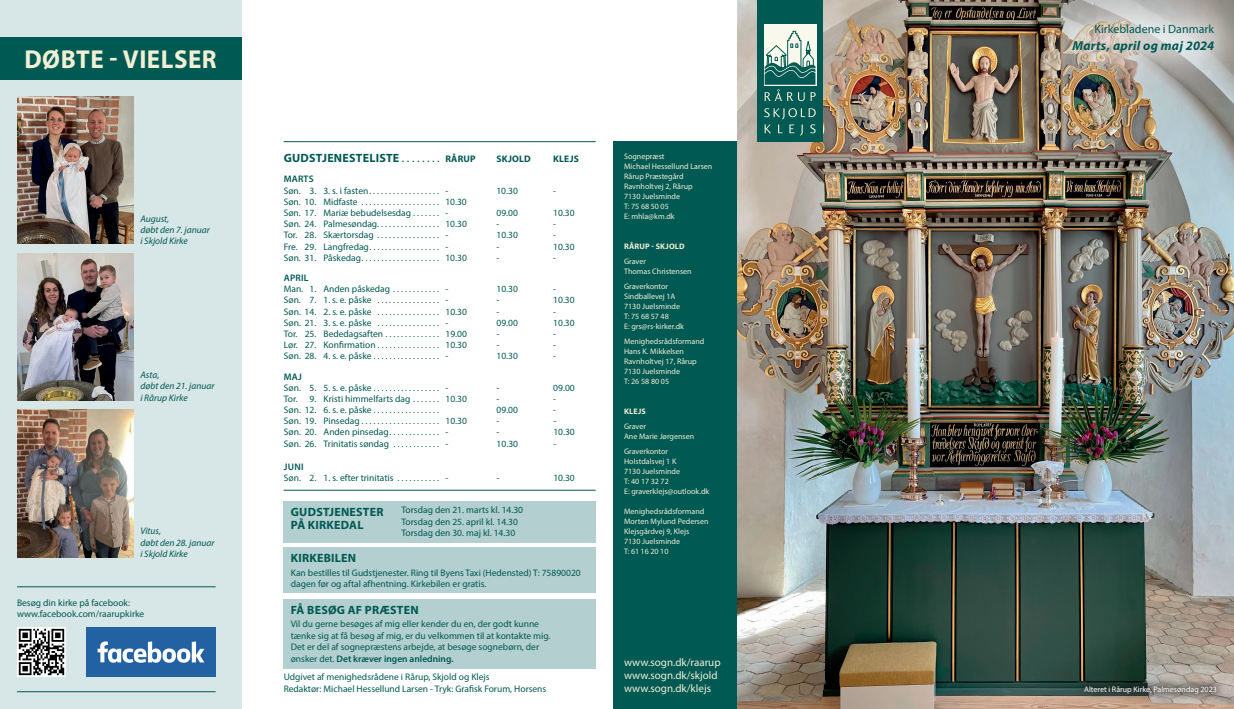
<style>
.page{position:relative;width:1234px;height:709px;background:#fff}
.page>*{position:absolute;margin:0;border:0;box-sizing:border-box;transform-origin:0 0}
.t1{font:700 26px "Myriad Pro";letter-spacing:.02em;color:#f1efd4;scale:.96 1}
.t2{font:italic 700 13px "Myriad Pro";letter-spacing:.02em;color:#005953}
.t3{font:700 12px/13px "Myriad Pro";letter-spacing:.02em;color:#005953}
.t4{font:12px "Myriad Pro";color:#005953}
.t5{font:11px/13.2px "Myriad Pro";color:#f1efd4}
.t6{font:9.5px/11.5px "Myriad Pro";color:#005953}
.t7{font:italic 9.5px/11.5px "Myriad Pro";color:#005953}
.t8{font:600 9.5px "Myriad Pro";letter-spacing:.02em;color:#005953}
.t9{font:700 9.5px "Myriad Pro";letter-spacing:.02em;color:#005953}
.t10{font:8px/10px "Myriad Pro";color:#f1efd4}
.t11{font:8px "Myriad Pro";color:#fff}
.t12{font:700 8px "Myriad Pro";letter-spacing:.02em;color:#f1efd4}
.s1{font-weight:400}
.s2{font-size:9.5px}
.s3{font-weight:600}
</style>
<div class="page">
<div style="left:0;top:0;width:241px;height:709px;background:#d7e6e6"></div>
<div style="left:612px;top:142px;width:125px;height:567px;background:#005953"></div>
<hr style="left:283px;top:141px;width:312px;height:1px;background:#005953">
<hr style="left:283px;top:490px;width:312px;height:1px;background:#005953">
<div style="left:283px;top:548px;width:312px;height:45px;background:#b3cfcf"></div>
<div style="left:283px;top:599px;width:312px;height:69px;background:#b3cfcf"></div>
<hr style="left:17px;top:691px;width:198px;height:1px;background:#005953">
<img style="left:17px;top:628px;width:49px;height:48px">
<img style="left:86px;top:628px;width:129px;height:48px">
<hr style="left:17px;top:586px;width:198px;height:1px;background:#005953">
<div style="left:283px;top:501px;width:312px;height:41px;background:#b3cfcf"></div>
<div style="left:0;top:37px;width:241px;height:42px;background:#005953"></div>
<img style="left:737px;top:0;width:496px;height:709px">
<div style="left:1075px;top:677px;width:149px;height:25px;background:#231f20;opacity:.75"></div>
<div style="left:757px;top:0;width:65px;height:142px;background:#005953"></div>
<div style="left:763px;top:25px;width:53px;height:61px;background:#f9f8ed"></div>
<svg style="left:764px;top:108px;width:51px;height:28px"></svg>
<svg style="left:764px;top:31px;width:51px;height:70px"></svg>
<div style="left:1033px;top:0;width:200px;height:92px;background:#fff;opacity:.7"></div>
<img style="left:17px;top:96px;width:116px;height:148px">
<img style="left:17px;top:253px;width:116px;height:147px">
<img style="left:17px;top:410px;width:116px;height:147px">
<h1 class="t1" style="left:24px;top:42px;width:202px">DØBTE - VIELSER</h1>
<p class="t7" style="left:140px;top:213px;width:71px;line-height:11px">August,<br>døbt den 7. januar i Skjold Kirke</p>
<p class="t7" style="left:140px;top:368px;width:75px">Asta,<br>døbt den 21. januar i Rårup Kirke</p>
<p class="t7" style="left:140px;top:525px;width:75px">Vitus,<br>døbt den 28. januar i Skjold Kirke</p>
<p class="t6" style="left:17px;top:596px;width:129px">Besøg din kirke på facebook: www.facebook.com/raarupkirke</p>
<p class="t3" style="left:284px;top:151px;width:193px">GUDSTJENESTELISTE <span class="s1">. . . . . . . .</span> <span class="s2">RÅRUP</span></p>
<p class="t9" style="left:496px;top:153px;width:36px">SKJOLD</p>
<p class="t9" style="left:553px;top:153px;width:27px">KLEJS</p>
<p class="t8" style="left:284px;top:173px;width:31px">MARTS</p>
<p class="t6" style="left:283px;top:184px;width:89px">Søn. 3. 3. s. i fasten .................</p>
<p class="t6" style="left:445px;top:184px;width:4px">-</p>
<p class="t6" style="left:496px;top:184px;width:23px">10.30</p>
<p class="t6" style="left:553px;top:184px;width:4px">-</p>
<p class="t6" style="left:283px;top:196px;width:77px">Søn. 10. Midfaste ....................</p>
<p class="t6" style="left:283px;top:196px;width:185px;line-height:11.2px;text-indent:162px">10.30<br>Søn. 17. Mariæ bebudelsesdag . . . . . . . -</p>
<p class="t6" style="left:496px;top:207px;width:23px">09.00</p>
<p class="t6" style="left:553px;top:207px;width:23px">10.30</p>
<p class="t6" style="left:283px;top:218px;width:97px">Søn. 24. Palmesøndag ...............</p>
<p class="t6" style="left:445px;top:218px;width:23px">10.30</p>
<p class="t6" style="left:496px;top:218px;width:4px">-</p>
<p class="t6" style="left:553px;top:218px;width:4px">-</p>
<p class="t6" style="left:284px;top:229px;width:94px">Tor. 28. Skærtorsdag ................</p>
<p class="t6" style="left:445px;top:229px;width:4px">-</p>
<p class="t6" style="left:496px;top:229px;width:23px">10.30</p>
<p class="t6" style="left:553px;top:229px;width:4px">-</p>
<p class="t6" style="left:284px;top:240px;width:89px">Fre. 29. Langfredag .................</p>
<p class="t6" style="left:445px;top:240px;width:4px">-</p>
<p class="t6" style="left:496px;top:240px;width:4px">-</p>
<p class="t6" style="left:553px;top:240px;width:23px">10.30</p>
<p class="t6" style="left:284px;top:252px;width:81px">Søn. 31. Påskedag ...................</p>
<p class="t6" style="left:445px;top:252px;width:23px">10.30</p>
<p class="t6" style="left:496px;top:252px;width:4px">-</p>
<p class="t6" style="left:553px;top:252px;width:4px">-</p>
<p class="t8" style="left:284px;top:272px;width:26px">APRIL</p>
<p class="t6" style="left:284px;top:283px;width:110px">Man. 1. Anden påskedag ............</p>
<p class="t6" style="left:445px;top:283px;width:4px">-</p>
<p class="t6" style="left:496px;top:283px;width:23px">10.30</p>
<p class="t6" style="left:553px;top:283px;width:4px">-</p>
<p class="t6" style="left:284px;top:294px;width:93px">Søn. 7. 1. s. e. påske ................</p>
<p class="t6" style="left:445px;top:294px;width:4px">-</p>
<p class="t6" style="left:496px;top:294px;width:4px">-</p>
<p class="t6" style="left:553px;top:294px;width:23px">10.30</p>
<p class="t6" style="left:284px;top:305px;width:93px">Søn. 14. 2. s. e. påske ................</p>
<p class="t6" style="left:445px;top:305px;width:23px">10.30</p>
<p class="t6" style="left:496px;top:305px;width:4px">-</p>
<p class="t6" style="left:553px;top:305px;width:4px">-</p>
<p class="t6" style="left:284px;top:317px;width:93px">Søn. 21. 3. s. e. påske ................</p>
<p class="t6" style="left:445px;top:317px;width:4px">-</p>
<p class="t6" style="left:496px;top:317px;width:23px">09.00</p>
<p class="t6" style="left:553px;top:317px;width:23px">10.30</p>
<p class="t6" style="left:284px;top:328px;width:105px">Tor. 25. Bededagsaften .............</p>
<p class="t6" style="left:445px;top:328px;width:23px">19.00</p>
<p class="t6" style="left:496px;top:328px;width:4px">-</p>
<p class="t6" style="left:553px;top:328px;width:4px">-</p>
<p class="t6" style="left:284px;top:339px;width:97px">Lør. 27. Konfirmation ...............</p>
<p class="t6" style="left:445px;top:339px;width:23px">10.30</p>
<p class="t6" style="left:496px;top:339px;width:4px">-</p>
<p class="t6" style="left:553px;top:339px;width:4px">-</p>
<p class="t6" style="left:284px;top:350px;width:93px">Søn. 28. 4. s. e. påske ................</p>
<p class="t6" style="left:445px;top:350px;width:4px">-</p>
<p class="t6" style="left:496px;top:350px;width:23px">10.30</p>
<p class="t6" style="left:553px;top:350px;width:4px">-</p>
<p class="t8" style="left:284px;top:370px;width:20px">MAJ</p>
<p class="t6" style="left:284px;top:381px;width:93px">Søn. 5. 5. s. e. påske ................</p>
<p class="t6" style="left:445px;top:381px;width:4px">-</p>
<p class="t6" style="left:496px;top:381px;width:4px">-</p>
<p class="t6" style="left:553px;top:381px;width:23px">09.00</p>
<p class="t6" style="left:284px;top:392px;width:15px">Tor.</p>
<p class="t6" style="left:309px;top:392px;width:104px">9. Kristi himmelfarts dag .......</p>
<p class="t6" style="left:445px;top:392px;width:23px">10.30</p>
<p class="t6" style="left:496px;top:392px;width:4px">-</p>
<p class="t6" style="left:553px;top:392px;width:4px">-</p>
<p class="t6" style="left:284px;top:404px;width:93px">Søn. 12. 6. s. e. påske ................</p>
<p class="t6" style="left:496px;top:404px;width:23px">09.00</p>
<p class="t6" style="left:553px;top:404px;width:4px">-</p>
<p class="t6" style="left:284px;top:415px;width:81px">Søn. 19. Pinsedag ...................</p>
<p class="t6" style="left:445px;top:415px;width:23px">10.30</p>
<p class="t6" style="left:496px;top:415px;width:4px">-</p>
<p class="t6" style="left:553px;top:415px;width:4px">-</p>
<p class="t6" style="left:284px;top:426px;width:109px">Søn. 20. Anden pinsedag ............</p>
<p class="t6" style="left:445px;top:426px;width:4px">-</p>
<p class="t6" style="left:496px;top:426px;width:4px">-</p>
<p class="t6" style="left:553px;top:426px;width:23px">10.30</p>
<p class="t6" style="left:284px;top:437px;width:111px">Søn. 26. Trinitatis søndag ............</p>
<p class="t6" style="left:445px;top:437px;width:4px">-</p>
<p class="t6" style="left:496px;top:437px;width:23px">10.30</p>
<p class="t6" style="left:553px;top:437px;width:4px">-</p>
<p class="t8" style="left:284px;top:460px;width:21px">JUNI</p>
<p class="t6" style="left:284px;top:472px;width:113px">Søn. 2. 1. s. efter trinitatis ...........</p>
<p class="t6" style="left:445px;top:472px;width:4px">-</p>
<p class="t6" style="left:496px;top:472px;width:4px">-</p>
<p class="t6" style="left:553px;top:472px;width:23px">10.30</p>
<p class="t6" style="left:401px;top:504px;width:123px">Torsdag den 21. marts kl. 14.30<br>Torsdag den 25. april kl. 14.30<br>Torsdag den 30. maj kl. 14.30</p>
<p class="t3" style="left:291px;top:504px;width:94px">GUDSTJENESTER<br>PÅ KIRKEDAL</p>
<p class="t3" style="left:291px;top:551px;width:67px">KIRKEBILEN</p>
<p class="t6" style="left:291px;top:567px;width:291px">Kan bestilles til Gudstjenester. Ring til Byens Taxi (Hedensted) T: 75890020 dagen før og aftal afhentning. Kirkebilen er gratis.</p>
<p class="t3" style="left:291px;top:602px;width:129px">FÅ BESØG AF PRÆSTEN</p>
<p class="t6" style="left:291px;top:618px;width:261px">Vil du gerne besøges af mig eller kender du en, der godt kunne tænke sig at få besøg af mig, er du velkommen til at kontakte mig.<br>Det er del af sognepræstens arbejde, at besøge sognebørn, der ønsker det. <span class="s3">Det kræver ingen anledning.</span></p>
<p class="t6" style="left:283px;top:671px;width:264px">Udgivet af menighedsrådene i Rårup, Skjold og Klejs<br>Redaktør: Michael Hessellund Larsen - Tryk: Grafisk Forum, Horsens</p>
<p class="t10" style="left:624px;top:151px;width:90px">Sognepræst<br>Michael Hessellund Larsen<br>Rårup Præstegård<br>Ravnholtvej 2, Rårup<br>7130 Juelsminde<br>T: 75 68 50 05<br>E: mhla@km.dk</p>
<p class="t12" style="left:624px;top:241px;width:62px">RÅRUP - SKJOLD</p>
<p class="t10" style="left:624px;top:256px;width:69px">Graver<br>Thomas Christensen</p>
<p class="t10" style="left:624px;top:281px;width:61px">Graverkontor<br>Sindballevej 1A<br>7130 Juelsminde<br>T: 75 68 57 48<br>E: grs@rs-kirker.dk</p>
<p class="t10" style="left:624px;top:336px;width:82px">Menighedsrådsformand<br>Hans K. Mikkelsen<br>Ravnholtvej 17, Rårup<br>7130 Juelsminde<br>T: 26 58 80 05</p>
<p class="t12" style="left:624px;top:406px;width:23px">KLEJS</p>
<p class="t10" style="left:624px;top:421px;width:72px">Graver<br>Ane Marie Jørgensen</p>
<p class="t10" style="left:624px;top:446px;width:87px">Graverkontor<br>Holstdalsvej 1 K<br>7130 Juelsminde<br>T: 40 17 32 72<br>E: graverklejs@outlook.dk</p>
<p class="t10" style="left:624px;top:506px;width:86px">Menighedsrådsformand<br>Morten Mylund Pedersen<br>Klejsgårdvej 9, Klejs<br>7130 Juelsminde<br>T: 61 16 20 10</p>
<p class="t5" style="left:624px;top:655px;width:98px">www.sogn.dk/raarup www.sogn.dk/skjold www.sogn.dk/klejs</p>
<p class="t4" style="left:1094px;top:22px;width:121px">Kirkebladene i Danmark</p>
<h2 class="t2" style="left:1072px;top:37px;width:143px">Marts, april og maj 2024</h2>
<p class="t11" style="left:1083px;top:684px;width:134px">Alteret i Rårup Kirke, Palmesøndag 2023</p>
</div>
